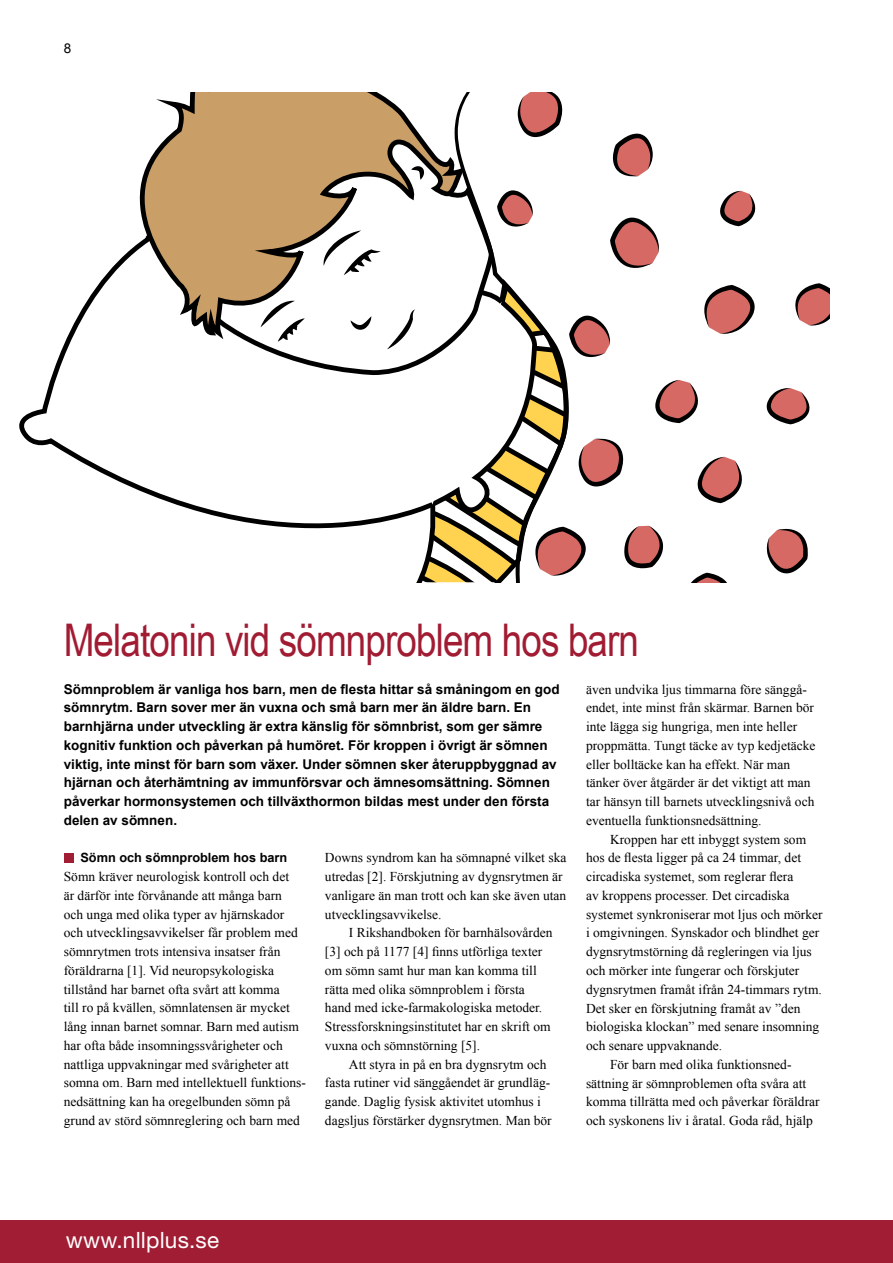
<style>
.page{position:relative;width:893px;height:1263px;background:#fff}
.page>*{position:absolute;margin:0;border:0;box-sizing:border-box;transform-origin:0 0}
.t1{font:45px "Arial Narrow";letter-spacing:-.02em;color:#a11c33}
.t2{font:22.5px "Helvetica Neue LT Std";letter-spacing:.01em;color:#fff}
.t3{font:13.5px/18.8px "Times New Roman";color:#000}
.t4{font:700 13.5px/18.8px "Arial";color:#000}
.t5{font:13.5px "Arial";color:#000}
.t6{font:700 12.75px "Arial";color:#000}
</style>
<div class="page">
<div style="left:0;top:1220px;width:893px;height:43px;background:#a11d34"></div>
<div style="left:64px;top:853px;width:9px;height:9px;background:#a11d34"></div>
<svg style="left:19px;top:288px;width:368px;height:241px"></svg>
<svg style="left:183px;top:345px;width:204px;height:32px"></svg>
<svg style="left:96px;top:93px;width:359px;height:252px"></svg>
<svg style="left:455px;top:93px;width:16px;height:93px"></svg>
<svg style="left:351px;top:316px;width:20px;height:14px"></svg>
<svg style="left:261px;top:300px;width:44px;height:42px"></svg>
<svg style="left:323px;top:230px;width:58px;height:45px"></svg>
<svg style="left:411px;top:166px;width:13px;height:14px"></svg>
<svg style="left:517px;top:93px;width:46px;height:45px"></svg>
<svg style="left:612px;top:133px;width:41px;height:43px"></svg>
<svg style="left:387px;top:186px;width:442px;height:396px"></svg>
<p class="t5" style="left:64px;top:39px;width:9px">8</p>
<h1 class="t1" style="left:64px;top:614px;width:577px">Melatonin vid sömnproblem hos barn</h1>
<p class="t4" style="left:64px;top:680px;width:497px">Sömnproblem är vanliga hos barn, men de flesta hittar så småningom en god sömnrytm. Barn sover mer än vuxna och små barn mer än äldre barn. En barnhjärna under utveckling är extra känslig för sömnbrist, som ger sämre kognitiv funktion och påverkan på humöret. För kroppen i övrigt är sömnen viktig, inte minst för barn som växer. Under sömnen sker återuppbyggnad av hjärnan och återhämtning av immunförsvar och ämnesomsättning. Sömnen påverkar hormonsystemen och tillväxthormon bildas mest under den första delen av sömnen.</p>
<p class="t6" style="left:80px;top:849px;width:208px">Sömn och sömnproblem hos barn</p>
<p class="t3" style="left:64px;top:867px;width:244px">Sömn kräver neurologisk kontroll och det<br>är därför inte förvånande att många barn<br>och unga med olika typer av hjärnskador och utvecklingsavvikelser får problem med sömnrytmen trots intensiva insatser från föräldrarna [1]. Vid neuropsykologiska tillstånd har barnet ofta svårt att komma<br>till ro på kvällen, sömnlatensen är mycket lång innan barnet somnar. Barn med autism har ofta både insomningssvårigheter och nattliga uppvakningar med svårigheter att somna om. Barn med intellektuell funktions&shy;nedsättning kan ha oregelbunden sömn på grund av störd sömnreglering och barn med</p>
<p class="t3" style="left:586px;top:679px;width:231px">även undvika ljus timmarna före sänggå&shy;endet, inte minst från skärmar. Barnen bör inte lägga sig hungriga, men inte heller proppmätta. Tungt täcke av typ kedjetäcke eller bolltäcke kan ha effekt. När man tänker över åtgärder är det viktigt att man tar hänsyn till barnets utvecklingsnivå och eventuella funktionsnedsättning.</p>
<p class="t3" style="left:610px;top:830px;width:198px">Kroppen har ett inbyggt system som</p>
<p class="t3" style="left:586px;top:848px;width:217px">hos de flesta ligger på ca 24 timmar, det</p>
<p class="t3" style="left:586px;top:867px;width:209px">circadiska systemet, som reglerar flera</p>
<p class="t3" style="left:586px;top:886px;width:205px">av kroppens processer. Det circadiska</p>
<p class="t3" style="left:586px;top:905px;width:238px">systemet synkroniserar mot ljus och mörker</p>
<p class="t3" style="left:586px;top:923px;width:235px">i omgivningen. Synskador och blindhet ger</p>
<p class="t3" style="left:586px;top:942px;width:227px">dygnsrytmstörning då regleringen via ljus</p>
<p class="t3" style="left:586px;top:961px;width:215px">och mörker inte fungerar och förskjuter</p>
<p class="t3" style="left:586px;top:980px;width:237px">dygnsrytmen framåt ifrån 24-timmars rytm.</p>
<p class="t3" style="left:586px;top:998px;width:216px">Det sker en förskjutning framåt av ”den</p>
<p class="t3" style="left:586px;top:1017px;width:235px">biologiska klockan” med senare insomning</p>
<p class="t3" style="left:586px;top:1036px;width:138px">och senare uppvaknande.</p>
<p class="t3" style="left:610px;top:1055px;width:183px">För barn med olika funktionsned-</p>
<p class="t3" style="left:586px;top:1073px;width:222px">sättning är sömnproblemen ofta svåra att</p>
<p class="t3" style="left:586px;top:1092px;width:235px">komma tillrätta med och påverkar föräldrar</p>
<p class="t3" style="left:586px;top:1111px;width:228px">och syskonens liv i åratal. Goda råd, hjälp</p>
<p class="t3" style="left:325px;top:848px;width:243px">Downs syndrom kan ha sömnapné vilket ska utredas [2]. Förskjutning av dygnsrytmen är vanligare än man trott och kan ske även utan utvecklingsavvikelse.</p>
<p class="t3" style="left:325px;top:923px;width:229px;text-indent:24px">I Rikshandboken för barnhälsovården [3] och på 1177 [4] finns utförliga texter om sömn samt hur man kan komma till rätta med olika sömnproblem i första hand med icke-farmakologiska metoder.<br>Stressforskningsinstitutet har en skrift om vuxna och sömnstörning [5].</p>
<p class="t3" style="left:325px;top:1054px;width:228px;text-indent:24px">Att styra in på en bra dygnsrytm och fasta rutiner vid sänggåendet är grundläg&shy;gande. Daglig fysisk aktivitet utomhus i dagsljus förstärker dygnsrytmen. Man bör</p>
<h2 class="t2" style="left:66px;top:1227px;width:155px">www.nllplus.se</h2>
</div>
